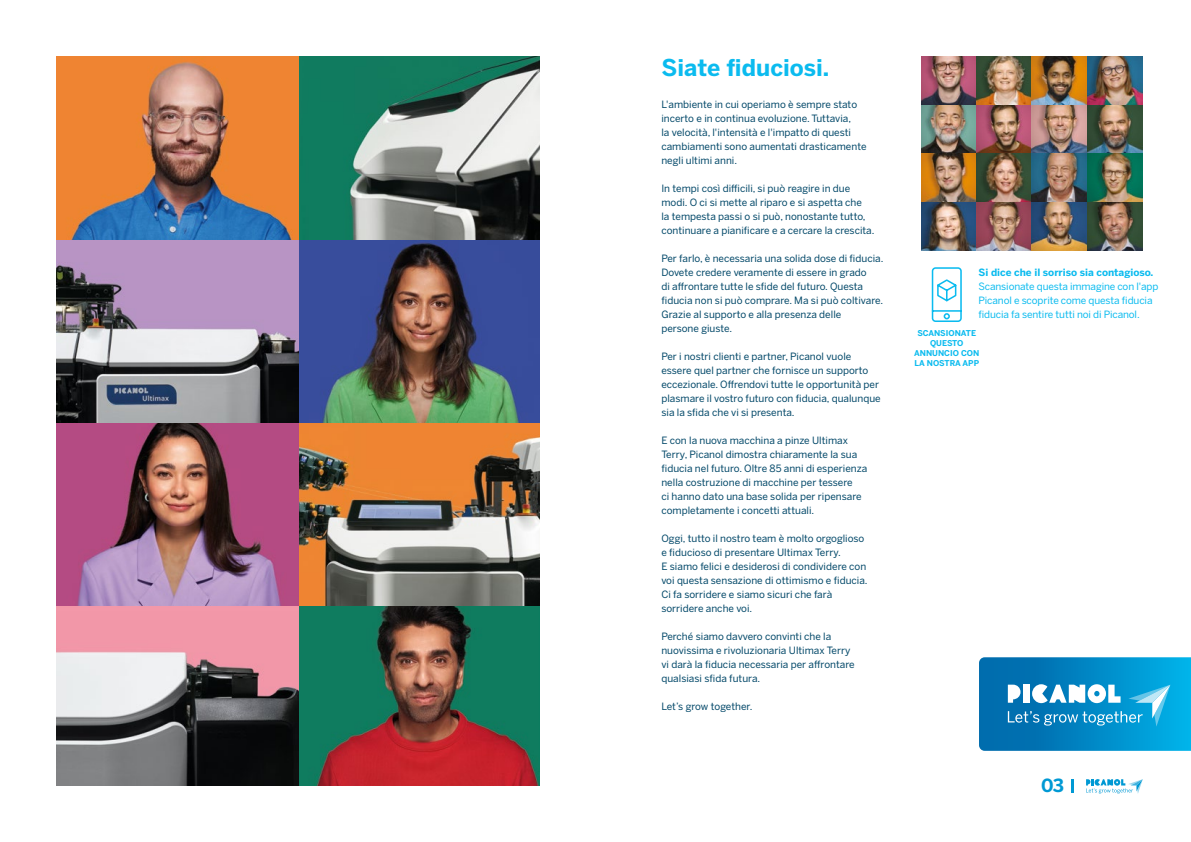
<style>
.page{position:relative;width:1191px;height:842px;background:#fff}
.page>*{position:absolute;margin:0;border:0;box-sizing:border-box;transform-origin:0 0}
.t1{font:700 23px "Benton Sans";color:#0bbbef}
.t2{font:700 18px "Benton Sans";color:#0099d4}
.t3{font:10px/14px "Benton Sans";color:#004768}
.t4{font:10px/14px "Benton Sans";letter-spacing:-.01em;color:#0bbbef}
.t5{font:700 10px "Benton Sans";color:#0bbbef}
.t6{font:700 8px/10px "Benton Sans";color:#0bbbef;text-align:center}
</style>
<div class="page">
<img style="left:57px;top:57px;width:482px;height:728px">
<svg style="left:298px;top:423px;width:241px;height:185px"></svg>
<svg style="left:931px;top:267px;width:31px;height:55px"></svg>
<svg style="left:979px;top:657px;width:212px;height:94px"></svg>
<img style="left:921px;top:57px;width:222px;height:194px">
<svg style="left:1086px;top:779px;width:56px;height:15px"></svg>
<svg style="left:1071px;top:779px;width:2px;height:13px"></svg>
<h1 class="t1" style="left:661px;top:54px;width:169px">Siate fiduciosi.</h1>
<p class="t3" style="left:661px;top:98px;width:207px">L'ambiente in cui operiamo è sempre stato incerto e in continua evoluzione. Tuttavia,<br>la velocità, l'intensità e l'impatto di questi cambiamenti sono aumentati drasticamente negli ultimi anni.</p>
<p class="t3" style="left:661px;top:182px;width:215px">In tempi così difficili, si può reagire in due modi. O ci si mette al riparo e si aspetta che<br>la tempesta passi o si può, nonostante tutto, continuare a pianificare e a cercare la crescita.</p>
<p class="t3" style="left:661px;top:252px;width:223px">Per farlo, è necessaria una solida dose di fiducia.<br>Dovete credere veramente di essere in grado<br>di affrontare tutte le sfide del futuro. Questa fiducia non si può comprare. Ma si può coltivare.<br>Grazie al supporto e alla presenza delle<br>persone giuste.</p>
<p class="t3" style="left:661px;top:350px;width:221px">Per i nostri clienti e partner, Picanol vuole essere quel partner che fornisce un supporto eccezionale. Offrendovi tutte le opportunità per plasmare il vostro futuro con fiducia, qualunque sia la sfida che vi si presenta.</p>
<p class="t3" style="left:661px;top:434px;width:207px">E con la nuova macchina a pinze Ultimax Terry, Picanol dimostra chiaramente la sua fiducia nel futuro. Oltre 85 anni di esperienza nella costruzione di macchine per tessere<br>ci hanno dato una base solida per ripensare completamente i concetti attuali.</p>
<p class="t3" style="left:661px;top:532px;width:208px">Oggi, tutto il nostro team è molto orgoglioso e fiducioso di presentare Ultimax Terry.<br>E siamo felici e desiderosi di condividere con voi questa sensazione di ottimismo e fiducia.<br>Ci fa sorridere e siamo sicuri che farà sorridere anche voi.</p>
<p class="t3" style="left:661px;top:630px;width:195px">Perché siamo davvero convinti che la nuovissima e rivoluzionaria Ultimax Terry vi darà la fiducia necessaria per affrontare qualsiasi sfida futura.</p>
<p class="t3" style="left:661px;top:700px;width:93px">Let’s grow together.</p>
<p class="t5" style="left:978px;top:267px;width:176px">Si dice che il sorriso sia contagioso.</p>
<p class="t4" style="left:978px;top:280px;width:181px">Scansionate questa immagine con l'app<br>Picanol e scoprite come questa fiducia fiducia fa sentire tutti noi di Picanol.</p>
<p class="t6" style="left:914px;top:328px;width:67px">SCANSIONATE<br>QUESTO<br>ANNUNCIO CON<br>LA NOSTRA APP</p>
<h2 class="t2" style="left:1041px;top:775px;width:24px">03</h2>
</div>
